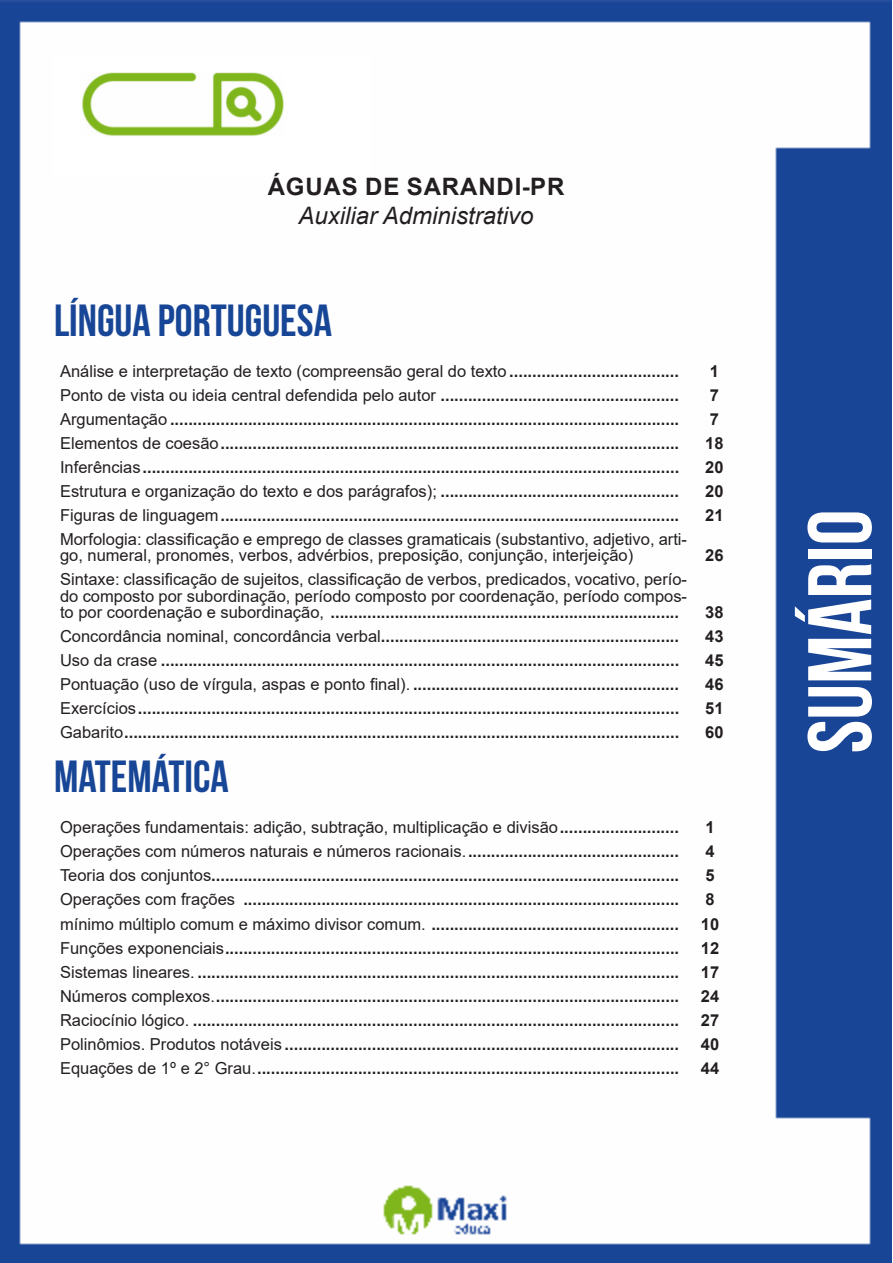
<style>
.page{position:relative;width:893px;height:1263px;background:#fff}
.page>*{position:absolute;margin:0;border:0;box-sizing:border-box;transform-origin:0 0}
.t1{font:700 90px "Bebas Neue";color:#fff}
.t2{font:700 45px "Bebas Neue";color:#184696}
.t3{font:italic 24px "Arial";color:#231f20}
.t4{font:700 24px "Arial";letter-spacing:.035em;color:#231f20}
.ALTERNATIVAS{font:700 16.5px "Arial";color:#231f20}
.ALTERNATIVAS-2{font:16.5px/16.5px "Arial";color:#231f20}
.INDICE{font:700 16.5px "Arial";color:#231f20}
.s1{font-weight:700}
.s2{font-weight:400}
</style>
<div class="page">
<img style="left:0;top:0;width:892px;height:1263px">
<div style="left:53px;top:55px;width:317px;height:121px;background:#fff"></div>
<img style="left:82px;top:72px;width:201px;height:64px">
<p class="t4" style="left:268px;top:170px;width:298px">ÁGUAS DE SARANDI-PR</p>
<p class="t3" style="left:298px;top:200px;width:237px">Auxiliar Administrativo</p>
<p class="t2" style="left:54px;top:295px;width:279px">LÍNGUA PORTUGUESA</p>
<p class="ALTERNATIVAS-2" style="left:60px;top:363px;width:620px">Análise e interpretação de texto (compreensão geral do texto <span class="s1">.....................................</span></p>
<p class="INDICE" style="left:710px;top:359px;width:11px">1</p>
<p class="ALTERNATIVAS" style="left:60px;top:383px;width:621px"><span class="s2">Ponto de vista ou ideia central defendida pelo autor</span> ....................................................</p>
<p class="INDICE" style="left:710px;top:383px;width:11px">7</p>
<p class="ALTERNATIVAS" style="left:60px;top:407px;width:621px"><span class="s2">Argumentação</span> ...............................................................................................................</p>
<p class="INDICE" style="left:710px;top:407px;width:11px">7</p>
<p class="ALTERNATIVAS" style="left:60px;top:431px;width:621px"><span class="s2">Elementos de coesão</span>....................................................................................................</p>
<p class="INDICE" style="left:705px;top:431px;width:20px">18</p>
<p class="ALTERNATIVAS" style="left:60px;top:455px;width:621px"><span class="s2">Inferências</span>.....................................................................................................................</p>
<p class="INDICE" style="left:705px;top:455px;width:20px">20</p>
<p class="ALTERNATIVAS" style="left:60px;top:479px;width:621px"><span class="s2">Estrutura e organização do texto e dos parágrafos);</span> ....................................................</p>
<p class="INDICE" style="left:705px;top:479px;width:20px">20</p>
<p class="ALTERNATIVAS" style="left:60px;top:503px;width:621px"><span class="s2">Figuras de linguagem</span>....................................................................................................</p>
<p class="INDICE" style="left:705px;top:503px;width:20px">21</p>
<p class="ALTERNATIVAS-2" style="left:60px;top:531px;width:629px">Morfologia: classificação e emprego de classes gramaticais (substantivo, adjetivo, arti&shy;go, numeral, pronomes, verbos, advérbios, preposição, conjunção, interjeição)</p>
<p class="INDICE" style="left:705px;top:544px;width:20px">26</p>
<p class="ALTERNATIVAS-2" style="left:60px;top:571px;width:629px;text-align:justify">Sintaxe: classificação de sujeitos, classificação de verbos, predicados, vocativo, perío&shy;do composto por subordinação, período composto por coordenação, período compos&shy;to por coordenação e subordinação, <span class="s1">............................................................................</span></p>
<p class="INDICE" style="left:705px;top:601px;width:20px">38</p>
<p class="ALTERNATIVAS" style="left:60px;top:625px;width:621px"><span class="s2">Concordância nominal, concordância verbal</span>.................................................................</p>
<p class="INDICE" style="left:705px;top:625px;width:20px">43</p>
<p class="ALTERNATIVAS" style="left:60px;top:649px;width:621px"><span class="s2">Uso da crase</span> .................................................................................................................</p>
<p class="INDICE" style="left:705px;top:649px;width:20px">45</p>
<p class="ALTERNATIVAS" style="left:60px;top:673px;width:621px"><span class="s2">Pontuação (uso de vírgula, aspas e ponto final).</span> ..........................................................</p>
<p class="INDICE" style="left:705px;top:673px;width:20px">46</p>
<p class="ALTERNATIVAS" style="left:60px;top:697px;width:621px"><span class="s2">Exercícios</span>......................................................................................................................</p>
<p class="INDICE" style="left:705px;top:697px;width:20px">51</p>
<p class="ALTERNATIVAS" style="left:60px;top:721px;width:621px"><span class="s2">Gabarito</span>.........................................................................................................................</p>
<p class="INDICE" style="left:705px;top:721px;width:20px">60</p>
<p class="t2" style="left:54px;top:752px;width:176px">MATEMÁTICA</p>
<p class="ALTERNATIVAS-2" style="left:60px;top:819px;width:620px">Operações fundamentais: adição, subtração, multiplicação e divisão<span class="s1">..........................</span></p>
<p class="INDICE" style="left:705px;top:816px;width:11px">1</p>
<p class="ALTERNATIVAS" style="left:60px;top:840px;width:620px"><span class="s2">Operações com números naturais e números racionais.</span>..............................................</p>
<p class="INDICE" style="left:705px;top:840px;width:11px">4</p>
<p class="ALTERNATIVAS" style="left:60px;top:864px;width:621px"><span class="s2">Teoria dos conjuntos</span>......................................................................................................</p>
<p class="INDICE" style="left:705px;top:864px;width:11px">5</p>
<p class="ALTERNATIVAS" style="left:60px;top:888px;width:621px"><span class="s2">Operações com frações</span> ...............................................................................................</p>
<p class="INDICE" style="left:705px;top:888px;width:11px">8</p>
<p class="ALTERNATIVAS" style="left:60px;top:912px;width:621px"><span class="s2">mínimo múltiplo comum e máximo divisor comum.</span> ......................................................</p>
<p class="INDICE" style="left:701px;top:912px;width:20px">10</p>
<p class="ALTERNATIVAS" style="left:60px;top:936px;width:621px"><span class="s2">Funções exponenciais</span>...................................................................................................</p>
<p class="INDICE" style="left:701px;top:936px;width:20px">12</p>
<p class="ALTERNATIVAS" style="left:60px;top:960px;width:621px"><span class="s2">Sistemas lineares.</span> .........................................................................................................</p>
<p class="INDICE" style="left:701px;top:960px;width:20px">17</p>
<p class="ALTERNATIVAS" style="left:60px;top:984px;width:621px"><span class="s2">Números complexos.</span>.....................................................................................................</p>
<p class="INDICE" style="left:701px;top:984px;width:20px">24</p>
<p class="ALTERNATIVAS" style="left:60px;top:1008px;width:621px"><span class="s2">Raciocínio lógico.</span> ..........................................................................................................</p>
<p class="INDICE" style="left:701px;top:1008px;width:20px">27</p>
<p class="ALTERNATIVAS" style="left:60px;top:1032px;width:621px"><span class="s2">Polinômios. Produtos notáveis</span> ......................................................................................</p>
<p class="INDICE" style="left:701px;top:1032px;width:20px">40</p>
<p class="ALTERNATIVAS" style="left:60px;top:1056px;width:621px"><span class="s2">Equações de 1º e 2° Grau.</span>............................................................................................</p>
<p class="INDICE" style="left:701px;top:1056px;width:20px">44</p>
<h1 class="t1" style="left:791px;top:753px;width:245px;rotate:-90deg">SUMÁRIO</h1>
</div>
